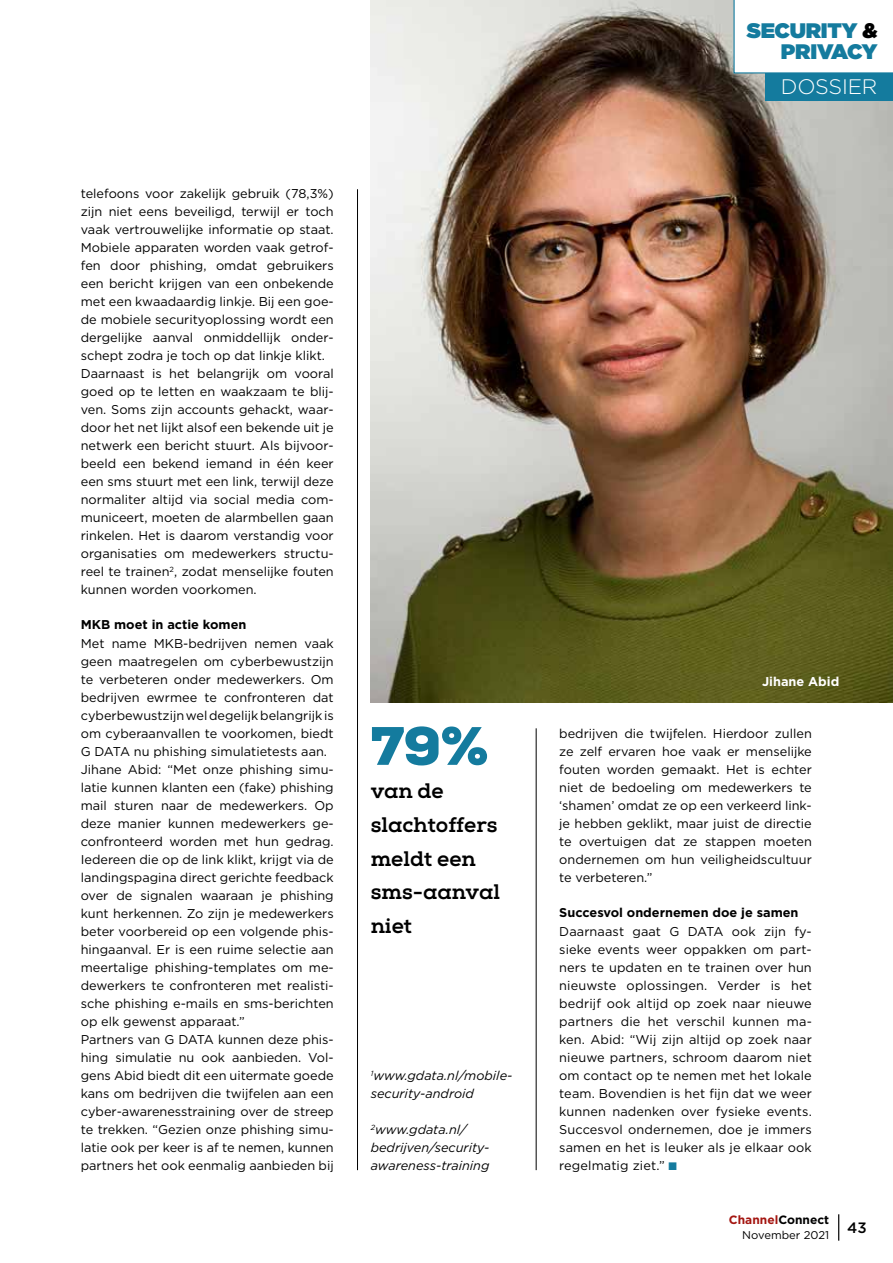
<style>
.page{position:relative;width:893px;height:1263px;background:#fff}
.page>*{position:absolute;margin:0;border:0;box-sizing:border-box;transform-origin:0 0}
.t1{font:900 54px "Nexa Slab";color:#147b9e}
.t2{font:800 21px/33.6px "Nexa Slab";color:#000}
.t3{font:900 21px/21px "Gotham";letter-spacing:-.01em;color:#147b9e;text-align:right}
.t4{font:300 21px "Gotham";letter-spacing:-.01em;color:#fff}
.t5{font:500 15px "Gotham";color:#000}
.t6{font:12.75px/18px "Gotham";color:#000}
.t7{font:italic 12.75px/18px "Gotham";color:#000}
.t8{font:700 12.75px "Gotham";color:#000}
.t9{font:700 12.75px "Gotham";color:#fff}
.t10{font:700 12px "Gotham";color:#a41611}
.t11{font:11.25px "Gotham";color:#000}
.s1{color:#000}
.s2{color:#147b9e}
</style>
<div class="page">
<img style="left:371px;top:0;width:522px;height:702px">
<div style="left:766px;top:68px;width:127px;height:33px;background:#147b9e"></div>
<svg style="left:733px;top:0;width:160px;height:73px"></svg>
<hr style="left:357px;top:189px;width:1px;height:981px;background:#000">
<hr style="left:536px;top:728px;width:1px;height:442px;background:#000">
<svg style="left:838px;top:1214px;width:1px;height:27px"></svg>
<p class="t6" style="left:81px;top:184px;width:254px">telefoons voor zakelijk gebruik (78,3%) zijn niet eens beveiligd, terwijl er toch vaak vertrouwelijke informatie op staat.<br>Mobiele apparaten worden vaak getrof&shy;fen door phishing, omdat gebruikers een bericht krijgen van een onbekende met een kwaadaardig linkje. Bij een goe&shy;de mobiele securityoplossing wordt een dergelijke aanval onmiddellijk onder&shy;schept zodra je toch op dat linkje klikt.<br>Daarnaast is het belangrijk om vooral goed op te letten en waakzaam te blij&shy;ven. Soms zijn accounts gehackt, waar&shy;door het net lijkt alsof een bekende uit je netwerk een bericht stuurt. Als bijvoor&shy;beeld een bekend iemand in één keer een sms stuurt met een link, terwijl deze normaliter altijd via social media com&shy;municeert, moeten de alarmbellen gaan rinkelen. Het is daarom verstandig voor organisaties om medewerkers structu&shy;reel te trainen<sup>2</sup>, zodat menselijke fouten kunnen worden voorkomen.</p>
<p class="t8" style="left:81px;top:616px;width:167px">MKB moet in actie komen</p>
<p class="t6" style="left:81px;top:634px;width:254px">Met name MKB-bedrijven nemen vaak geen maatregelen om cyberbewustzijn te verbeteren onder medewerkers. Om bedrijven ewrmee te confronteren dat cyberbewustzijn wel degelijk belangrijk is om cyberaanvallen te voorkomen, biedt G DATA nu phishing simulatietests aan.<br>Jihane Abid: “Met onze phishing simu&shy;latie kunnen klanten een (fake) phishing mail sturen naar de medewerkers. Op deze manier kunnen medewerkers ge&shy;confronteerd worden met hun gedrag.<br>Iedereen die op de link klikt, krijgt via de landingspagina direct gerichte feedback over de signalen waaraan je phishing kunt herkennen. Zo zijn je medewerkers beter voorbereid op een volgende phis&shy;hingaanval. Er is een ruime selectie aan meertalige phishing-templates om me&shy;dewerkers te confronteren met realisti&shy;sche phishing e-mails en sms-berichten op elk gewenst apparaat.”<br>Partners van G DATA kunnen deze phis&shy;hing simulatie nu ook aanbieden. Vol&shy;gens Abid biedt dit een uitermate goede kans om bedrijven die twijfelen aan een cyber-awarenesstraining over de streep te trekken. “Gezien onze phishing simu&shy;latie ook per keer is af te nemen, kunnen partners het ook eenmalig aanbieden bij</p>
<h1 class="t1" style="left:371px;top:712px;width:119px">79%</h1>
<h2 class="t2" style="left:371px;top:775px;width:131px">van de slachtoffers meldt een sms-aanval niet</h2>
<p class="t7" style="left:371px;top:1066px;width:143px"><sup>1</sup>www.gdata.nl/mobile&shy;security-android</p>
<p class="t7" style="left:371px;top:1120px;width:120px"><sup>2</sup>www.gdata.nl/ bedrijven/security&shy;awareness-training</p>
<h2 class="t3" style="left:747px;top:20px;width:132px">SECURITY <span class="s1">&amp;<br></span>PRIVACY</h2>
<h2 class="t4" style="left:781px;top:73px;width:98px">DOSSIER</h2>
<p class="t9" style="left:762px;top:673px;width:79px">Jihane Abid</p>
<p class="t6" style="left:559px;top:724px;width:254px;text-align:justify">bedrijven die twijfelen. Hierdoor zullen ze zelf ervaren hoe vaak er menselijke fouten worden gemaakt. Het is echter niet de bedoeling om medewerkers te ‘shamen’ omdat ze op een verkeerd link&shy;je hebben geklikt, maar juist de directie te overtuigen dat ze stappen moeten ondernemen om hun veiligheidscultuur te verbeteren.”</p>
<p class="t8" style="left:559px;top:904px;width:241px">Succesvol ondernemen doe je samen</p>
<p class="t6" style="left:559px;top:922px;width:254px;text-align:justify">Daarnaast gaat G DATA ook zijn fy&shy;sieke events weer oppakken om part&shy;ners te updaten en te trainen over hun nieuwste oplossingen. Verder is het bedrijf ook altijd op zoek naar nieuwe partners die het verschil kunnen ma&shy;ken. Abid: “Wij zijn altijd op zoek naar nieuwe partners, schroom daarom niet om contact op te nemen met het lokale team. Bovendien is het fijn dat we weer kunnen nadenken over fysieke events.<br>Succesvol ondernemen, doe je immers samen en het is leuker als je elkaar ook regelmatig ziet.” <span class="s2">◾</span></p>
<p class="t10" style="left:729px;top:1212px;width:102px">Channel<span class="s1">Connect</span></p>
<p class="t11" style="left:742px;top:1228px;width:88px">November 2021</p>
<p class="t5" style="left:847px;top:1218px;width:21px">43</p>
</div>
